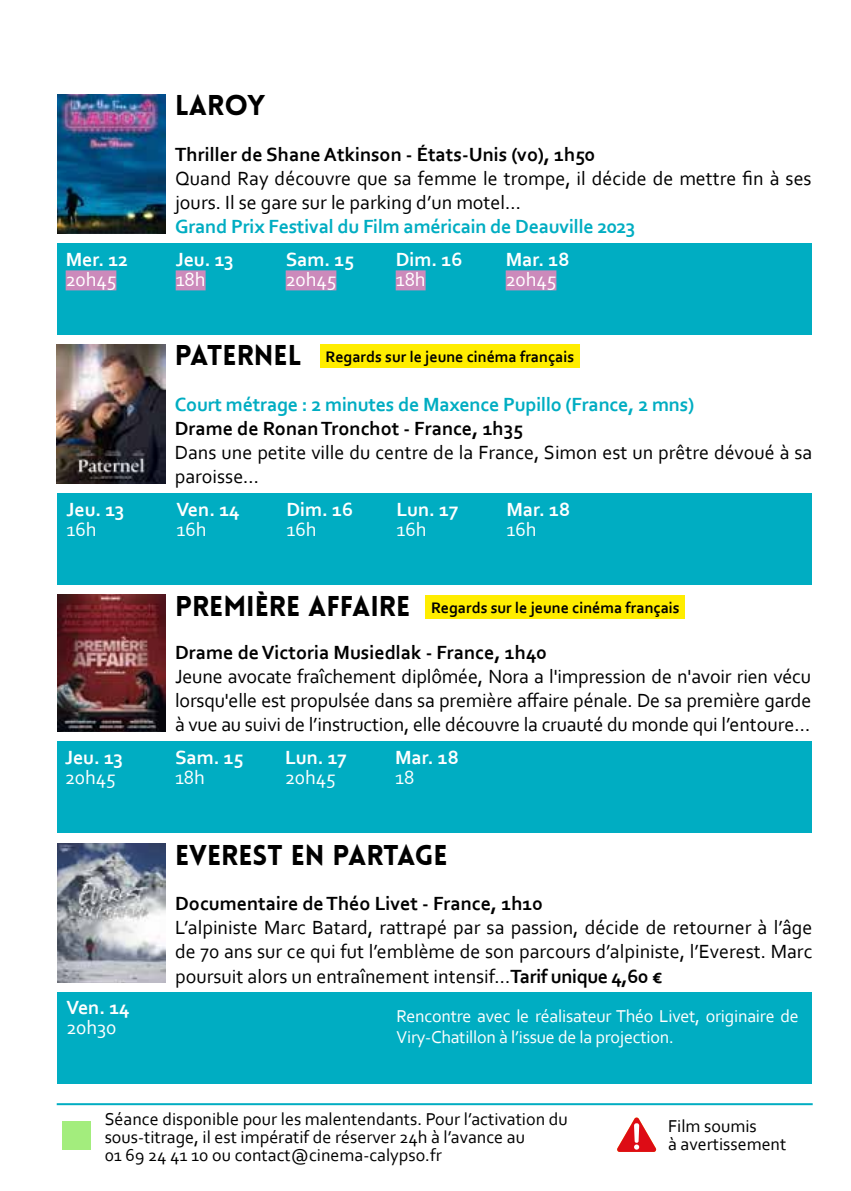
<style>
.page{position:relative;width:851px;height:1191px;background:#fff}
.page>*{position:absolute;margin:0;border:0;box-sizing:border-box;transform-origin:0 0}
.t1{font:900 28px "Lovelo";color:#000}
.t2{font:20px/24px "Corbel";color:#000}
.t3{font:700 20px "Corbel";color:#000}
.t4{font:700 20px "Corbel";letter-spacing:-.01em;color:#00adc2}
.t5{font:700 20px "Corbel";color:#fff}
.t6{font:20px "Corbel";color:#fff}
.t7{font:18px/18px "Corbel";color:#000}
.t8{font:18px/21.6px "Corbel";letter-spacing:-.015em;color:#fff}
.t9{font:700 16px "Corbel";color:#000}
.s1{font-weight:700}
</style>
<div class="page">
<hr style="left:57px;top:1103px;width:755px;height:2px;background:#00adc2">
<div style="left:62px;top:1121px;width:29px;height:28px;background:#a3ed7d"></div>
<div style="left:320px;top:344px;width:259px;height:24px;background:#ffed00"></div>
<img style="left:57px;top:94px;width:108px;height:139px">
<div style="left:57px;top:243px;width:754px;height:91px;background:#00adc2"></div>
<div style="left:66px;top:270px;width:50px;height:20px;background:#cc8abb"></div>
<div style="left:176px;top:270px;width:29px;height:20px;background:#cc8abb"></div>
<div style="left:285px;top:270px;width:51px;height:20px;background:#cc8abb"></div>
<div style="left:395px;top:270px;width:30px;height:20px;background:#cc8abb"></div>
<div style="left:505px;top:270px;width:51px;height:20px;background:#cc8abb"></div>
<img style="left:57px;top:344px;width:108px;height:139px">
<div style="left:57px;top:493px;width:754px;height:92px;background:#00adc2"></div>
<img style="left:57px;top:595px;width:108px;height:136px">
<div style="left:57px;top:741px;width:754px;height:91px;background:#00adc2"></div>
<img style="left:57px;top:844px;width:108px;height:138px">
<div style="left:57px;top:992px;width:754px;height:91px;background:#00adc2"></div>
<div style="left:425px;top:595px;width:260px;height:24px;background:#ffed00"></div>
<svg style="left:617px;top:1117px;width:39px;height:35px"></svg>
<h1 class="t1" style="left:175px;top:88px;width:92px">LAROY</h1>
<p class="t3" style="left:175px;top:142px;width:421px">Thriller de Shane Atkinson - États-Unis (vo), 1h50</p>
<p class="t2" style="left:175px;top:166px;width:638px">Quand Ray découvre que sa femme le trompe, il décide de mettre fin à ses jours. Il se gare sur le parking d’un motel...</p>
<p class="t4" style="left:175px;top:214px;width:462px">Grand Prix Festival du Film américain de Deauville 2023</p>
<p class="t5" style="left:66px;top:247px;width:64px">Mer. 12</p>
<p class="t6" style="left:66px;top:267px;width:52px">20h45</p>
<p class="t5" style="left:176px;top:247px;width:60px">Jeu. 13</p>
<p class="t6" style="left:176px;top:267px;width:31px">18h</p>
<p class="t5" style="left:285px;top:247px;width:70px">Sam. 15</p>
<p class="t6" style="left:285px;top:267px;width:52px">20h45</p>
<p class="t5" style="left:395px;top:247px;width:68px">Dim. 16</p>
<p class="t6" style="left:395px;top:267px;width:31px">18h</p>
<p class="t5" style="left:505px;top:247px;width:65px">Mar. 18</p>
<p class="t6" style="left:505px;top:267px;width:52px">20h45</p>
<h1 class="t1" style="left:175px;top:338px;width:128px">PATERNEL</h1>
<p class="t4" style="left:175px;top:392px;width:521px">Court métrage : 2 minutes de Maxence Pupillo (France, 2 mns)</p>
<p class="t3" style="left:175px;top:416px;width:350px">Drame de Ronan Tronchot - France, 1h35</p>
<p class="t2" style="left:175px;top:440px;width:639px">Dans une petite ville du centre de la France, Simon est un prêtre dévoué à sa paroisse...</p>
<p class="t9" style="left:325px;top:347px;width:250px">Regards sur le jeune cinéma français</p>
<p class="t5" style="left:66px;top:497px;width:60px">Jeu. 13</p>
<p class="t6" style="left:66px;top:517px;width:32px">16h</p>
<p class="t5" style="left:176px;top:497px;width:65px">Ven. 14</p>
<p class="t6" style="left:176px;top:517px;width:32px">16h</p>
<p class="t5" style="left:286px;top:497px;width:68px">Dim. 16</p>
<p class="t6" style="left:286px;top:517px;width:32px">16h</p>
<p class="t5" style="left:396px;top:497px;width:63px">Lun. 17</p>
<p class="t6" style="left:396px;top:517px;width:32px">16h</p>
<p class="t5" style="left:506px;top:497px;width:65px">Mar. 18</p>
<p class="t6" style="left:506px;top:517px;width:32px">16h</p>
<h1 class="t1" style="left:175px;top:588px;width:236px">PREMIÈRE AFFAIRE</h1>
<p class="t3" style="left:175px;top:640px;width:373px">Drame de Victoria Musiedlak - France, 1h40</p>
<p class="t2" style="left:175px;top:664px;width:637px;text-align:justify">Jeune avocate fraîchement diplômée, Nora a l'impression de n'avoir rien vécu lorsqu'elle est propulsée dans sa première affaire pénale. De sa première garde à vue au suivi de l’instruction, elle découvre la cruauté du monde qui l’entoure...</p>
<p class="t9" style="left:431px;top:598px;width:250px">Regards sur le jeune cinéma français</p>
<p class="t5" style="left:65px;top:745px;width:60px">Jeu. 13</p>
<p class="t6" style="left:65px;top:765px;width:52px">20h45</p>
<p class="t5" style="left:175px;top:745px;width:70px">Sam. 15</p>
<p class="t6" style="left:175px;top:765px;width:31px">18h</p>
<p class="t5" style="left:285px;top:745px;width:63px">Lun. 17</p>
<p class="t6" style="left:285px;top:765px;width:52px">20h45</p>
<p class="t5" style="left:395px;top:745px;width:65px">Mar. 18</p>
<p class="t6" style="left:395px;top:765px;width:21px">18</p>
<h1 class="t1" style="left:175px;top:837px;width:274px">EVEREST EN PARTAGE</h1>
<p class="t3" style="left:175px;top:891px;width:369px">Documentaire de Théo Livet - France, 1h10</p>
<p class="t2" style="left:175px;top:915px;width:638px;text-align:justify">L’alpiniste Marc Batard, rattrapé par sa passion, décide de retourner à l’âge de 70 ans sur ce qui fut l’emblème de son parcours d’alpiniste, l’Everest. Marc poursuit alors un entraînement intensif...<span class="s1">Tarif unique 4,60 €</span></p>
<p class="t5" style="left:66px;top:994px;width:65px">Ven. 14</p>
<p class="t6" style="left:66px;top:1014px;width:52px">20h30</p>
<p class="t8" style="left:396px;top:1004px;width:404px">Rencontre avec le réalisateur Théo Livet, originaire de<br>Viry-Chatillon à l’issue de la projection.</p>
<p class="t7" style="left:105px;top:1109px;width:464px">Séance disponible pour les malentendants. Pour l’activation du sous-titrage, il est impératif de réserver 24h à l’avance au<br>01 69 24 41 10 ou contact@cinema-calypso.fr</p>
<p class="t7" style="left:668px;top:1117px;width:120px">Film soumis<br>à avertissement</p>
</div>
